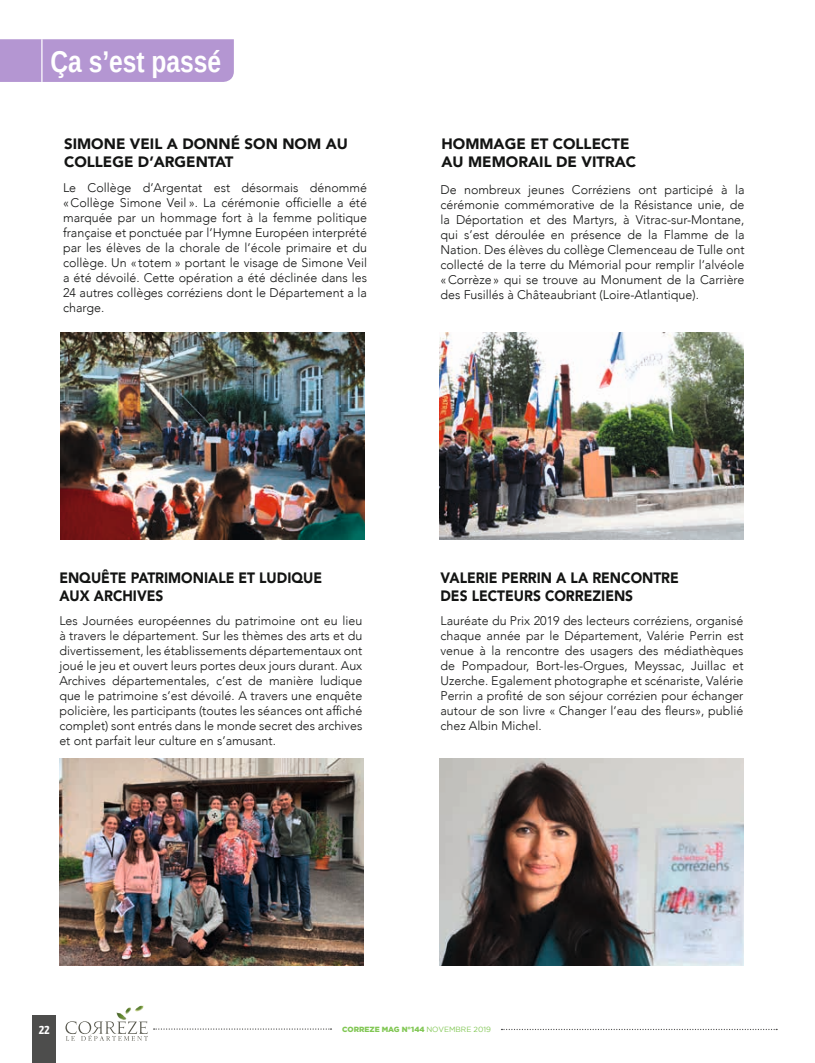
<style>
.page{position:relative;width:815px;height:1063px;background:#fff}
.page>*{position:absolute;margin:0;border:0;box-sizing:border-box;transform-origin:0 0}
.t1{font:700 30px "Liberation Sans Narrow";color:#fff}
.t2{font:900 15px/18px "Avenir";color:#131413;scale:.92 1}
.t3{font:900 15px/18px "Avenir";color:#131413}
.t4{font:700 13.75px "Yanone Kaffeesatz";color:#fff}
.t5{font:300 12.5px/15px "Avenir";color:#131413;text-align:justify}
.t6{font:900 7.5px "Gotham";color:#81c754}
.s1{font-weight:400}
</style>
<div class="page">
<div style="left:32px;top:1015px;width:23px;height:48px;background:#4d4d4c"></div>
<svg style="left:65px;top:1005px;width:83px;height:36px"></svg>
<svg style="left:154px;top:1028px;width:177px;height:2px"></svg>
<svg style="left:501px;top:1029px;width:276px;height:1px"></svg>
<img style="left:61px;top:332px;width:304px;height:207px">
<img style="left:59px;top:758px;width:304px;height:208px">
<img style="left:439px;top:758px;width:304px;height:208px">
<img style="left:439px;top:332px;width:304px;height:207px">
<div style="left:0;top:39px;width:234px;height:43px;background:#b496d2"></div>
<hr style="left:41px;top:39px;width:2px;height:43px;background:#fff">
<h1 class="t1" style="left:50px;top:41px;width:172px">Ça s’est passé</h1>
<p class="t3" style="left:64px;top:134px;width:285px">SIMONE VEIL A DONNÉ SON NOM AU<br>COLLEGE D’ARGENTAT</p>
<p class="t5" style="left:63px;top:180px;width:306px">Le Collège d’Argentat est désormais dénommé «Collège Simone Veil ». La cérémonie officielle a été marquée par un hommage fort à la femme politique française et ponctuée par l’Hymne Européen interprété par les élèves de la chorale de l’école primaire et du collège. Un « totem » portant le visage de Simone Veil a été dévoilé. Cette opération a été déclinée dans les 24 autres collèges corréziens dont le Département a la charge.</p>
<p class="t3" style="left:441px;top:134px;width:196px">HOMMAGE ET COLLECTE<br>AU MEMORAIL DE VITRAC</p>
<p class="t5" style="left:440px;top:182px;width:306px">De nombreux jeunes Corréziens ont participé à la cérémonie commémorative de la Résistance unie, de la Déportation et des Martyrs, à Vitrac-sur-Montane, qui s’est déroulée en présence de la Flamme de la Nation. Des élèves du collège Clemenceau de Tulle ont collecté de la terre du Mémorial pour remplir l’alvéole «Corrèze» qui se trouve au Monument de la Carrière des Fusillés à Châteaubriant (Loire-Atlantique).</p>
<p class="t2" style="left:59px;top:568px;width:287px">ENQUÊTE PATRIMONIALE ET LUDIQUE<br>AUX ARCHIVES</p>
<p class="t2" style="left:440px;top:568px;width:261px">VALERIE PERRIN A LA RENCONTRE<br>DES LECTEURS CORREZIENS</p>
<p class="t5" style="left:59px;top:613px;width:304px">Les Journées européennes du patrimoine ont eu lieu à travers le département. Sur les thèmes des arts et du divertissement, les établissements départementaux ont joué le jeu et ouvert leurs portes deux jours durant. Aux Archives départementales, c’est de manière ludique que le patrimoine s’est dévoilé. A travers une enquête policière, les participants (toutes les séances ont affiché complet) sont entrés dans le monde secret des archives et ont parfait leur culture en s’amusant.</p>
<p class="t5" style="left:440px;top:613px;width:304px">Lauréate du Prix 2019 des lecteurs corréziens, organisé chaque année par le Département, Valérie Perrin est venue à la rencontre des usagers des médiathèques de Pompadour, Bort-les-Orgues, Meyssac, Juillac et Uzerche. Egalement photographe et scénariste, Valérie Perrin a profité de son séjour corrézien pour échanger autour de son livre « Changer l’eau des fleurs», publié chez Albin Michel.</p>
<p class="t4" style="left:39px;top:1020px;width:12px">22</p>
<p class="t6" style="left:342px;top:1025px;width:150px">CORREZE MAG N°144 <span class="s1">NOVEMBRE 2019</span></p>
</div>
